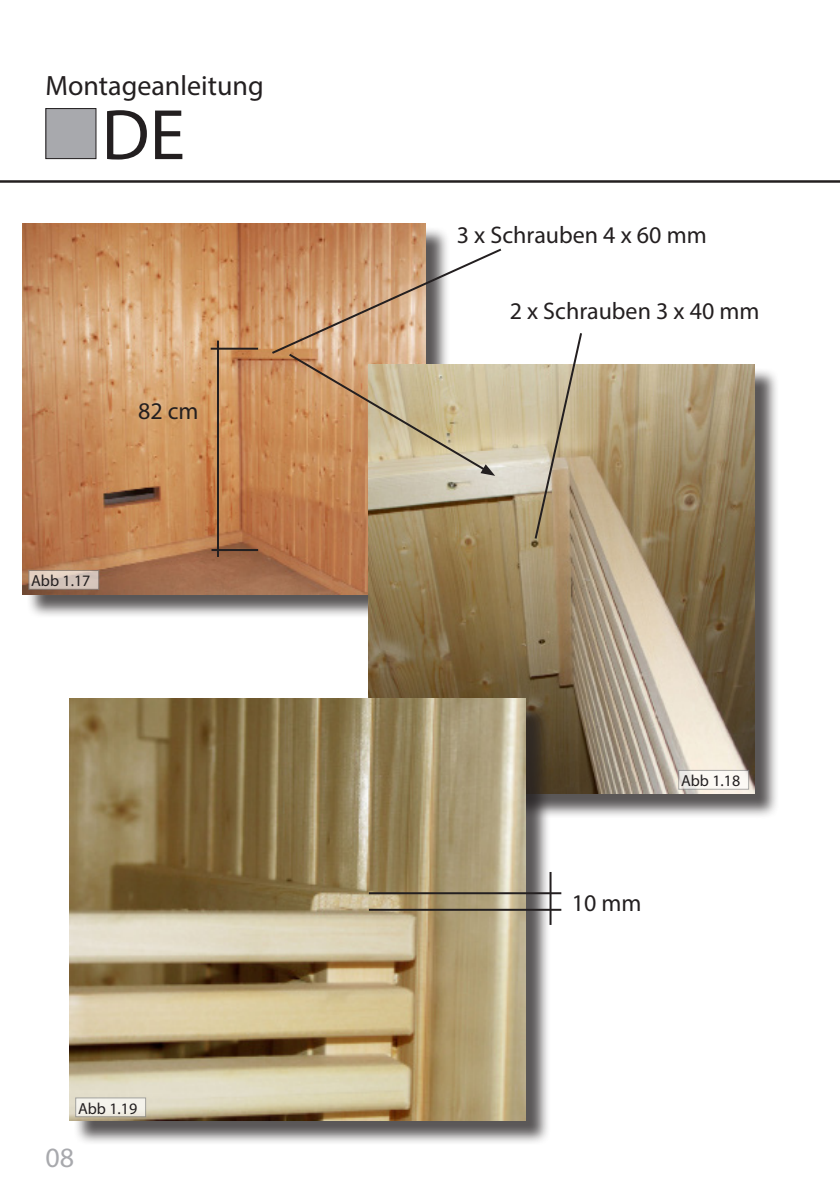
<style>
.page{position:relative;width:840px;height:1191px;background:#fff}
.page>*{position:absolute;margin:0;border:0;box-sizing:border-box;transform-origin:0 0}
.t1{font:72px "Myriad Pro";color:#231f20}
.t2{font:28px "Myriad Pro";color:#231f20}
.t3{font:28px "Myriad Pro";color:#a8a9ad}
.t4{font:24px "Myriad Pro";color:#231f20}
.t5{font:16px "Myriad Pro";color:#231f20}
</style>
<div class="page">
<div style="left:26px;top:226px;width:424px;height:393px;background:#231f20;opacity:.75"></div>
<img style="left:23px;top:223px;width:402px;height:371px">
<hr style="left:0;top:180px;width:839px;height:2px;background:#231f20">
<hr style="left:210px;top:348px;width:48px;height:2px;background:#231f20">
<hr style="left:217px;top:340px;width:2px;height:217px;background:#231f20">
<hr style="left:211px;top:549px;width:47px;height:2px;background:#231f20">
<div style="left:46px;top:109px;width:50px;height:50px;background:#a8a9ad"></div>
<div style="left:45px;top:108px;width:51px;height:51px;border:1px solid #231f20"></div>
<div style="left:372px;top:367px;width:406px;height:452px;background:#231f20;opacity:.75"></div>
<img style="left:369px;top:364px;width:385px;height:429px">
<svg style="left:533px;top:333px;width:50px;height:208px;background:#c5b79c"></svg>
<div style="left:73px;top:702px;width:477px;height:443px;background:#231f20;opacity:.75"></div>
<img style="left:70px;top:699px;width:455px;height:421px">
<hr style="left:369px;top:892px;width:192px;height:2px;background:#231f20">
<hr style="left:369px;top:908px;width:192px;height:2px;background:#231f20">
<hr style="left:549px;top:872px;width:2px;height:53px;background:#231f20">
<svg style="left:28px;top:570px;width:71px;height:20px"></svg>
<svg style="left:677px;top:770px;width:71px;height:19px"></svg>
<div style="left:75px;top:1097px;width:71px;height:20px;background:#f4f2eb;border:1px solid #808285"></div>
<svg style="left:269px;top:247px;width:234px;height:229px;background:#d1b18e"></svg>
<p class="t2" style="left:45px;top:68px;width:220px">Montageanleitung</p>
<p class="t1" style="left:101px;top:91px;width:85px">DE</p>
<p class="t4" style="left:138px;top:396px;width:62px">82 cm</p>
<p class="t5" style="left:31px;top:571px;width:61px">Abb 1.17</p>
<p class="t5" style="left:78px;top:1098px;width:61px">Abb 1.19</p>
<p class="t3" style="left:45px;top:1140px;width:30px">08</p>
<p class="t4" style="left:456px;top:220px;width:251px">3 x Schrauben 4 x 60 mm</p>
<p class="t4" style="left:509px;top:296px;width:251px">2 x Schrauben 3 x 40 mm</p>
<p class="t5" style="left:680px;top:771px;width:61px">Abb 1.18</p>
<p class="t4" style="left:571px;top:888px;width:71px">10 mm</p>
</div>
